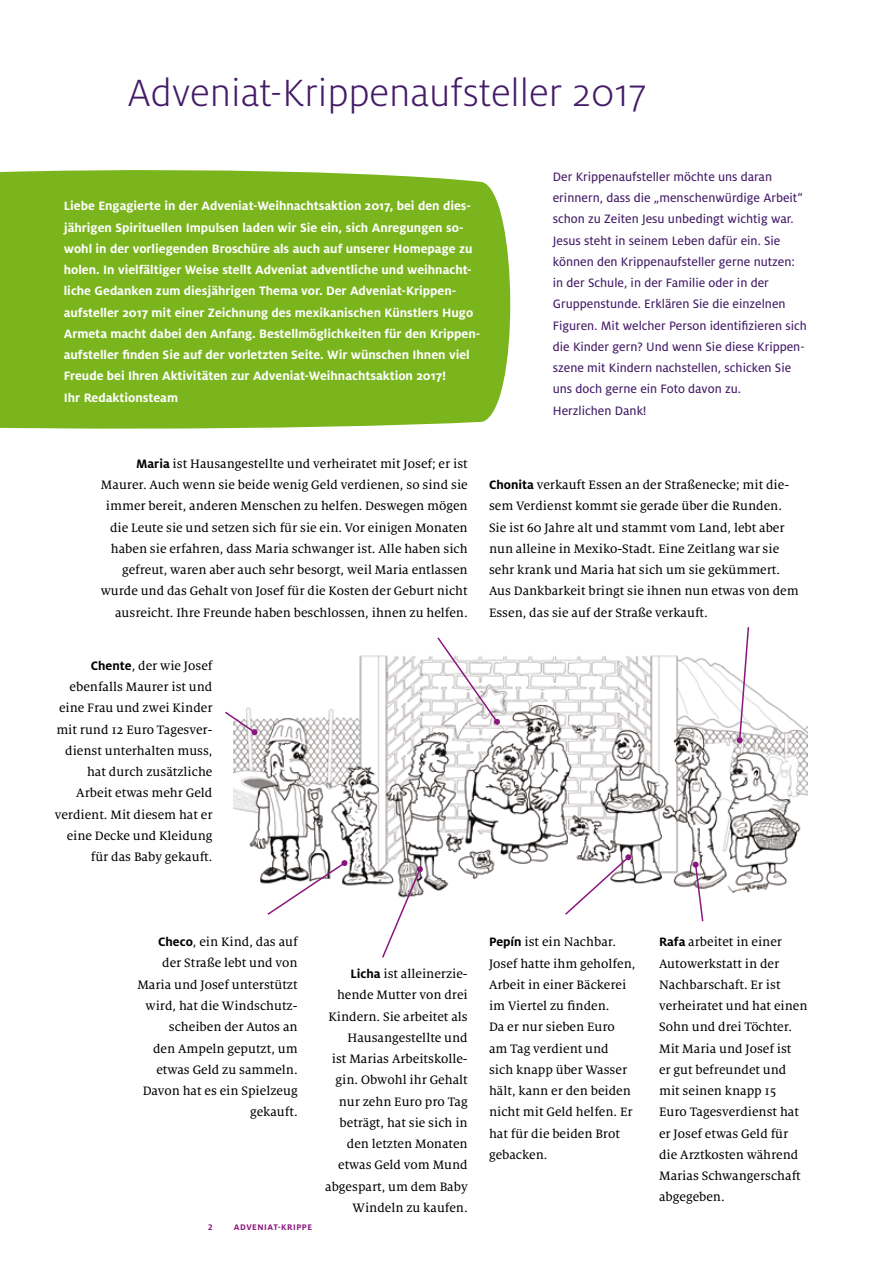
<style>
.page{position:relative;width:893px;height:1263px;background:#fff}
.page>*{position:absolute;margin:0;border:0;box-sizing:border-box;transform-origin:0 0}
.t1{font:300 42px "Milo OT";color:#441b67}
.t2{font:13.5px/21.3px "Milo Serif OT Text";color:#000;text-align:right}
.t3{font:700 13.5px/21.3px "Milo OT";color:#fff}
.t4{font:13.5px/21.3px "Milo OT Text";color:#441b67}
.t5{font:700 9px "Milo OT";letter-spacing:.06em;color:#8a157e}
.s1{font-family:"Milo OT";font-weight:700}
</style>
<div class="page">
<img style="left:234px;top:655px;width:574px;height:239px">
<svg style="left:436px;top:637px;width:64px;height:88px"></svg>
<svg style="left:225px;top:710px;width:33px;height:25px"></svg>
<svg style="left:266px;top:860px;width:81px;height:55px"></svg>
<svg style="left:381px;top:866px;width:42px;height:92px"></svg>
<svg style="left:563px;top:854px;width:68px;height:61px"></svg>
<svg style="left:693px;top:862px;width:11px;height:60px"></svg>
<svg style="left:738px;top:627px;width:12px;height:115px"></svg>
<div style="left:736px;top:737px;width:7px;height:6px;background:#8a157e;border-radius:3px"></div>
<div style="left:0;top:170px;width:511px;height:259px;background:#7ab51d"></div>
<h1 class="t1" style="left:128px;top:71px;width:520px">Adveniat-Krippenaufsteller 2017</h1>
<p class="t3" style="left:64px;top:195px;width:418px">Liebe Engagierte in der Adveniat-Weihnachtsaktion 2017, bei den dies&shy;jährigen Spirituellen Impulsen laden wir Sie ein, sich Anregungen so&shy;wohl in der vorliegenden Broschüre als auch auf unserer Homepage zu holen. In vielfältiger Weise stellt Adveniat adventliche und weihnacht&shy;liche Gedanken zum diesjährigen Thema vor. Der Adveniat-Krippen&shy;aufsteller 2017 mit einer Zeichnung des mexikanischen Künstlers Hugo Armeta macht dabei den Anfang. Bestellmöglichkeiten für den Krippen&shy;aufsteller finden Sie auf der vorletzten Seite. Wir wünschen Ihnen viel Freude bei Ihren Aktivitäten zur Adveniat-Weihnachtsaktion 2017!<br>Ihr Redaktionsteam</p>
<p class="t4" style="left:553px;top:166px;width:256px">Der Krippenaufsteller möchte uns daran erinnern, dass die „menschenwürdige Arbeit“ schon zu Zeiten Jesu unbedingt wichtig war.<br>Jesus steht in seinem Leben dafür ein. Sie können den Krippenaufsteller gerne nutzen: in der Schule, in der Familie oder in der Gruppenstunde. Erklären Sie die einzelnen Figuren. Mit welcher Person identifizieren sich die Kinder gern? Und wenn Sie diese Krippen&shy;szene mit Kindern nachstellen, schicken Sie uns doch gerne ein Foto davon zu.<br>Herzlichen Dank!</p>
<p class="t2" style="left:101px;top:453px;width:369px"><span class="s1">Maria</span> ist Hausangestellte und verheiratet mit Josef; er ist Maurer. Auch wenn sie beide wenig Geld verdienen, so sind sie immer bereit, anderen Menschen zu helfen. Deswegen mögen die Leute sie und setzen sich für sie ein. Vor einigen Monaten haben sie erfahren, dass Maria schwanger ist. Alle haben sich gefreut, waren aber auch sehr besorgt, weil Maria entlassen wurde und das Gehalt von Josef für die Kosten der Geburt nicht ausreicht. Ihre Freunde haben beschlossen, ihnen zu helfen.</p>
<p class="t2" style="left:55px;top:655px;width:159px"><span class="s1">Chente</span>, der wie Josef ebenfalls Maurer ist und eine Frau und zwei Kinder mit rund 12 Euro Tagesver&shy;dienst unterhalten muss, hat durch zusätzliche<br>Arbeit etwas mehr Geld verdient. Mit diesem hat er eine Decke und Kleidung für das Baby gekauft.</p>
<p class="t2" style="left:489px;top:474px;width:311px;text-align:left"><span class="s1">Chonita</span> verkauft Essen an der Straßenecke; mit die&shy;sem Verdienst kommt sie gerade über die Runden.<br>Sie ist 60 Jahre alt und stammt vom Land, lebt aber nun alleine in Mexiko-Stadt. Eine Zeitlang war sie sehr krank und Maria hat sich um sie gekümmert.<br>Aus Dankbarkeit bringt sie ihnen nun etwas von dem Essen, das sie auf der Straße verkauft.</p>
<p class="t2" style="left:137px;top:932px;width:162px"><span class="s1">Checo</span>, ein Kind, das auf der Straße lebt und von<br>Maria und Josef unterstützt wird, hat die Windschutz&shy;scheiben der Autos an<br>den Ampeln geputzt, um etwas Geld zu sammeln.<br>Davon hat es ein Spielzeug gekauft.</p>
<p class="t5" style="left:208px;top:1222px;width:6px">2</p>
<p class="t5" style="left:234px;top:1222px;width:80px">ADVENIAT-KRIPPE</p>
<p class="t2" style="left:325px;top:963px;width:144px"><span class="s1">Licha</span> ist alleinerzie&shy;hende Mutter von drei<br>Kindern. Sie arbeitet als<br>Hausangestellte und<br>ist Marias Arbeitskolle&shy;gin. Obwohl ihr Gehalt nur zehn Euro pro Tag beträgt, hat sie sich in den letzten Monaten etwas Geld vom Mund abgespart, um dem Baby<br>Windeln zu kaufen.</p>
<p class="t2" style="left:489px;top:932px;width:148px;text-align:left"><span class="s1">Pepín</span> ist ein Nachbar.<br>Josef hatte ihm geholfen,<br>Arbeit in einer Bäckerei im Viertel zu finden.<br>Da er nur sieben Euro am Tag verdient und sich knapp über Wasser hält, kann er den beiden nicht mit Geld helfen. Er hat für die beiden Brot gebacken.</p>
<p class="t2" style="left:659px;top:932px;width:150px;text-align:left"><span class="s1">Rafa</span> arbeitet in einer<br>Autowerkstatt in der<br>Nachbarschaft. Er ist verheiratet und hat einen<br>Sohn und drei Töchter.<br>Mit Maria und Josef ist<br>er gut befreundet und mit seinen knapp 15<br>Euro Tagesverdienst hat er Josef etwas Geld für die Arztkosten während<br>Marias Schwangerschaft abgegeben.</p>
</div>
